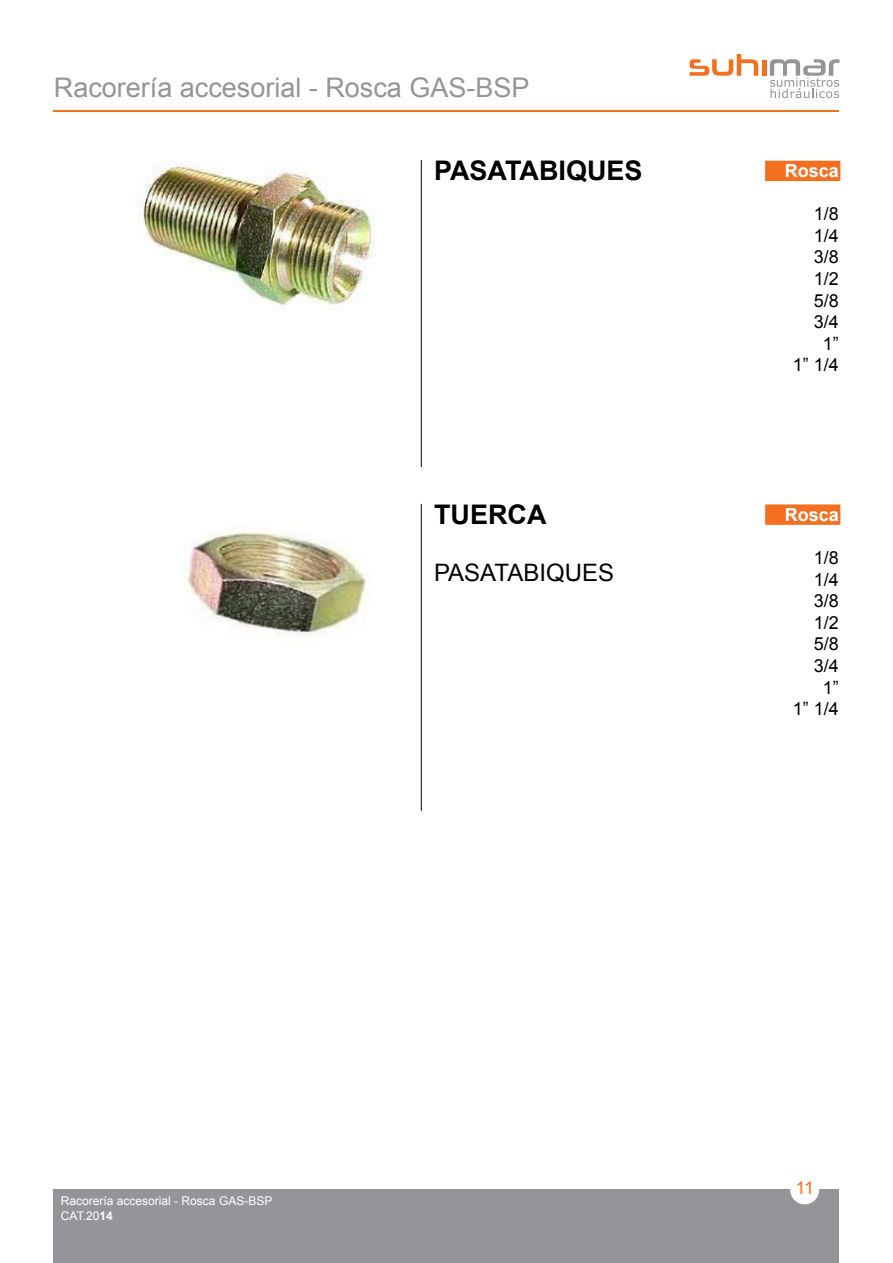
<style>
.page{position:relative;width:893px;height:1263px;background:#fff}
.page>*{position:absolute;margin:0;border:0;box-sizing:border-box;transform-origin:0 0}
.t1{font:27px "Arial";color:#939598}
.t2{font:700 27px "Arial";color:#000}
.t3{font:24px "Arial";color:#000}
.t4{font:18px/21.6px "Arial";color:#000;text-align:right}
.t5{font:700 18px "Arial";color:#fff}
.t6{font:18px "Arial";color:#f37021}
.t7{font:12px/15px "Arial";color:#fff}
.s1{font-weight:700}
</style>
<div class="page">
<svg style="left:690px;top:54px;width:68px;height:22px"></svg>
<hr style="left:762px;top:60px;width:4px;height:16px;background:#f37021">
<svg style="left:770px;top:59px;width:69px;height:39px"></svg>
<hr style="left:54px;top:111px;width:785px;height:1px;background:#f37021">
<div style="left:54px;top:1189px;width:785px;height:74px;background:#939598"></div>
<div style="left:791px;top:1176px;width:27px;height:27px;background:#fff;border-radius:50%"></div>
<div style="left:790px;top:1175px;width:29px;height:29px;border:2px solid #fff;border-radius:50%"></div>
<div style="left:765px;top:161px;width:75px;height:20px;background:#f37021"></div>
<hr style="left:421px;top:160px;width:1px;height:307px;background:#000">
<div style="left:765px;top:504px;width:75px;height:21px;background:#f37021;border:2px solid #f37021"></div>
<hr style="left:421px;top:504px;width:1px;height:307px;background:#000">
<img style="left:138px;top:160px;width:237px;height:150px">
<img style="left:187px;top:529px;width:185px;height:108px">
<h1 class="t1" style="left:54px;top:70px;width:477px">Racorería accesorial - Rosca GAS-BSP</h1>
<h1 class="t2" style="left:434px;top:152px;width:210px">PASATABIQUES</h1>
<p class="t5" style="left:785px;top:159px;width:56px">Rosca</p>
<p class="t4" style="left:793px;top:203px;width:48px">1/8<br>1/4<br>3/8<br>1/2<br>5/8<br>3/4<br>1”<br>1” 1/4</p>
<h1 class="t2" style="left:434px;top:496px;width:114px">TUERCA</h1>
<h2 class="t3" style="left:434px;top:557px;width:182px">PASATABIQUES</h2>
<p class="t5" style="left:785px;top:502px;width:56px">Rosca</p>
<p class="t4" style="left:793px;top:547px;width:48px">1/8<br>1/4<br>3/8<br>1/2<br>5/8<br>3/4<br>1”<br>1” 1/4</p>
<p class="t7" style="left:61px;top:1193px;width:213px">Racorería accesorial - Rosca GAS-BSP<br>CAT.20<span class="s1">14</span></p>
<p class="t6" style="left:795px;top:1176px;width:20px">11</p>
</div>
